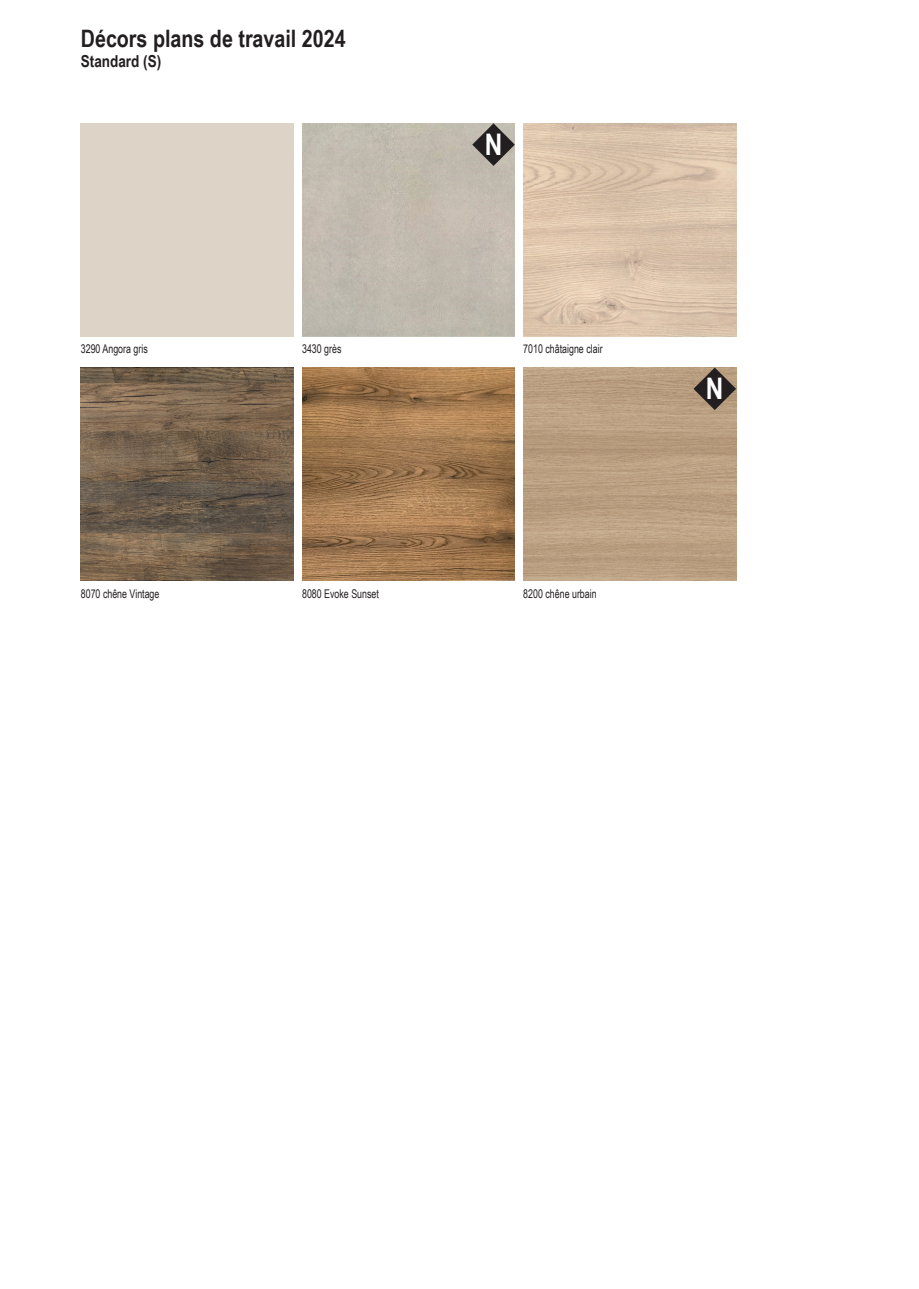
<style>
.page{position:relative;width:919px;height:1289px;background:#fff}
.page>*{position:absolute;margin:0;border:0;box-sizing:border-box;transform-origin:0 0}
.t1{font:700 29.7px "Arial Narrow";color:#fff}
.t2{font:700 24px "Arial Narrow";color:#231f20}
.t3{font:700 16.5px "Arial Narrow";color:#231f20}
.t4{font:12px "Arial Narrow";color:#231f20;scale:.9 1}
</style>
<div class="page">
<img style="left:302px;top:123px;width:212px;height:213px">
<svg style="left:472px;top:123px;width:42px;height:43px;background:#726d67"></svg>
<img style="left:523px;top:123px;width:213px;height:213px">
<img style="left:81px;top:367px;width:212px;height:213px">
<img style="left:302px;top:367px;width:212px;height:213px">
<img style="left:523px;top:367px;width:213px;height:213px">
<svg style="left:693px;top:367px;width:43px;height:43px;background:#6f5f50"></svg>
<h2 class="t2" style="left:81px;top:21px;width:266px">Décors plans de travail 2024</h2>
<h3 class="t3" style="left:81px;top:49px;width:82px">Standard (S)</h3>
<p class="t4" style="left:81px;top:340px;width:76px">3290 Angora gris</p>
<p class="t4" style="left:302px;top:340px;width:45px">3430 grès</p>
<h1 class="t1" style="left:484px;top:122px;width:19px">N</h1>
<p class="t4" style="left:523px;top:340px;width:90px">7010 châtaigne clair</p>
<p class="t4" style="left:81px;top:584px;width:89px">8070 chêne Vintage</p>
<p class="t4" style="left:302px;top:584px;width:87px">8080 Evoke Sunset</p>
<p class="t4" style="left:523px;top:584px;width:83px">8200 chêne urbain</p>
<h1 class="t1" style="left:706px;top:366px;width:19px">N</h1>
</div>
